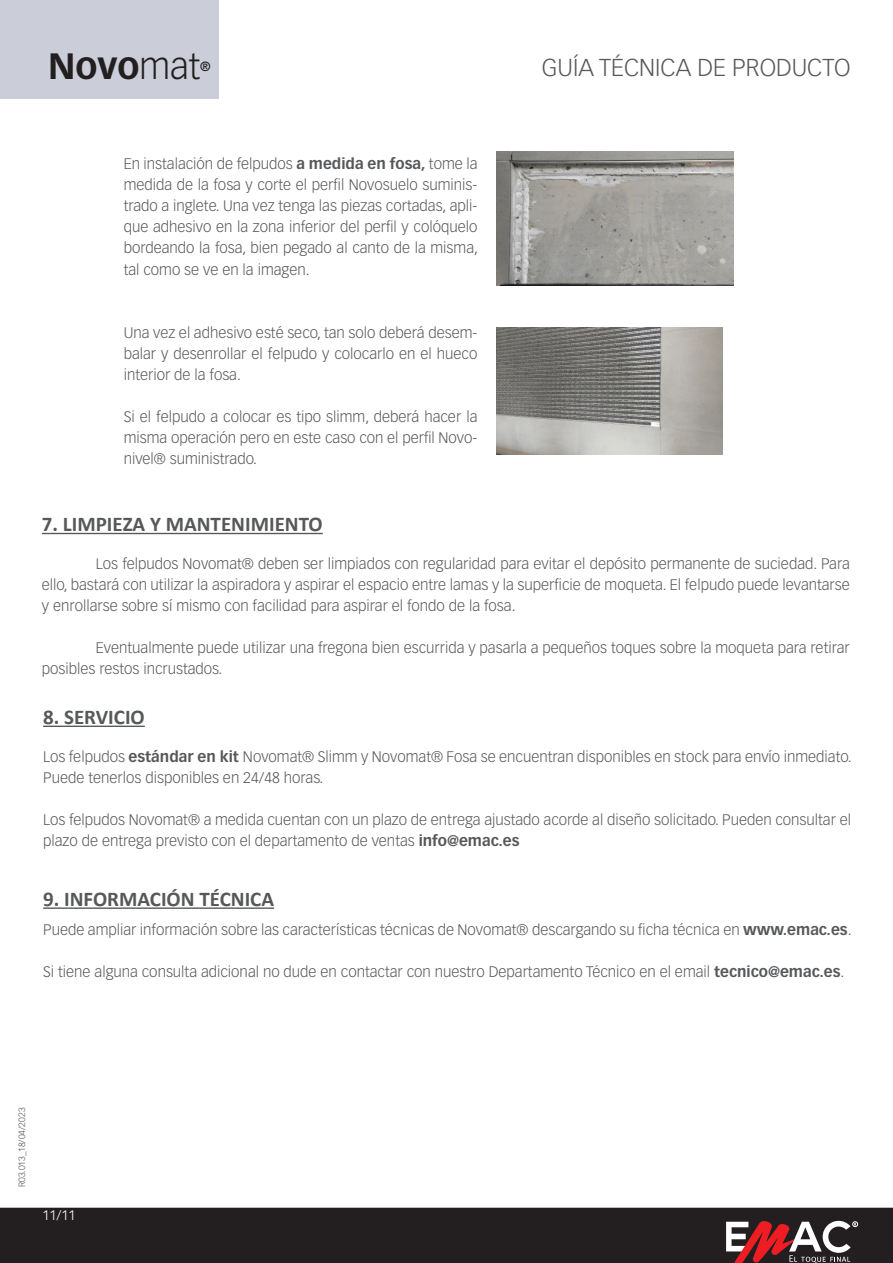
<style>
.page{position:relative;width:893px;height:1263px;background:#fff}
.page>*{position:absolute;margin:0;border:0;box-sizing:border-box;transform-origin:0 0}
.t1{font:700 36px "Vectora LT Std";color:#231f20}
.t2{font:300 24px "Vectora LT Std";color:#57585a}
.t3{font:700 21px "Calibri";color:#57585a}
.Estilo_de_párrafo_1{font:300 15px/21px "Vectora LT Std";color:#57585a;text-align:justify}
.Estilo_de_párrafo_1-2{font:300 13.5px "Vectora LT Std";color:#fff}
.t4{font:700 13.05px "Vectora LT Std";color:#231f20}
.t5{font:300 9px "Vectora LT Std";color:#57585a}
.s1{font-weight:300}
.s2{font-weight:700}
</style>
<div class="page">
<div style="left:0;top:1208px;width:893px;height:55px;background:#231f20"></div>
<svg style="left:726px;top:1221px;width:132px;height:42px"></svg>
<div style="left:0;top:0;width:219px;height:98px;background:#cbced9"></div>
<hr style="left:43px;top:726px;width:102px;height:1px;background:#57585a">
<hr style="left:43px;top:907px;width:231px;height:2px;background:#57585a">
<hr style="left:42px;top:533px;width:281px;height:1px;background:#57585a">
<img style="left:496px;top:152px;width:237px;height:133px">
<img style="left:496px;top:327px;width:226px;height:127px">
<h1 class="t1" style="left:48px;top:44px;width:154px">Novo<span class="s1">mat</span></h1>
<p class="t4" style="left:200px;top:59px;width:12px">®</p>
<h2 class="t2" style="left:542px;top:54px;width:310px">GUÍA TÉCNICA DE PRODUCTO</h2>
<p class="Estilo_de_párrafo_1" style="left:124px;top:154px;width:356px">En instalación de felpudos <span class="s2">a medida en fosa,</span> tome la medida de la fosa y corte el perfil Novosuelo suminis&shy;trado a inglete. Una vez tenga las piezas cortadas, apli&shy;que adhesivo en la zona inferior del perfil y colóquelo bordeando la fosa, bien pegado al canto de la misma, tal como se ve en la imagen.</p>
<p class="Estilo_de_párrafo_1" style="left:124px;top:322px;width:355px">Una vez el adhesivo esté seco, tan solo deberá desem&shy;balar y desenrollar el felpudo y colocarlo en el hueco interior de la fosa.</p>
<p class="Estilo_de_párrafo_1" style="left:124px;top:406px;width:355px">Si el felpudo a colocar es tipo slimm, deberá hacer la misma operación pero en este caso con el perfil Novo&shy;nivel® suministrado.</p>
<p class="t3" style="left:42px;top:509px;width:282px">7. LIMPIEZA Y MANTENIMIENTO</p>
<p class="Estilo_de_párrafo_1" style="left:42px;top:553px;width:809px;text-indent:54px">Los felpudos Novomat® deben ser limpiados con regularidad para evitar el depósito permanente de suciedad. Para ello, bastará con utilizar la aspiradora y aspirar el espacio entre lamas y la superficie de moqueta. El felpudo puede levantarse y enrollarse sobre sí mismo con facilidad para aspirar el fondo de la fosa.</p>
<p class="Estilo_de_párrafo_1" style="left:42px;top:637px;width:809px;text-indent:54px">Eventualmente puede utilizar una fregona bien escurrida y pasarla a pequeños toques sobre la moqueta para retirar posibles restos incrustados.</p>
<p class="t3" style="left:43px;top:702px;width:103px">8. SERVICIO</p>
<p class="Estilo_de_párrafo_1" style="left:43px;top:746px;width:810px">Los felpudos <span class="s2">estándar en kit</span> Novomat® Slimm y Novomat® Fosa se encuentran disponibles en stock para envío inmediato.<br>Puede tenerlos disponibles en 24/48 horas.</p>
<p class="Estilo_de_párrafo_1" style="left:43px;top:809px;width:809px">Los felpudos Novomat® a medida cuentan con un plazo de entrega ajustado acorde al diseño solicitado. Pueden consultar el plazo de entrega previsto con el departamento de ventas <span class="s2">info@emac.es</span></p>
<p class="t3" style="left:43px;top:884px;width:232px">9. INFORMACIÓN TÉCNICA</p>
<p class="Estilo_de_párrafo_1" style="left:43px;top:920px;width:810px">Puede ampliar información sobre las características técnicas de Novomat® descargando su ficha técnica en <span class="s2">www.emac.es</span>.</p>
<p class="Estilo_de_párrafo_1" style="left:43px;top:962px;width:803px">Si tiene alguna consulta adicional no dude en contactar con nuestro Departamento Técnico en el email <span class="s2">tecnico@emac.es</span>.</p>
<p class="t5" style="left:17px;top:1187px;width:81px;rotate:-90deg">R03.013_18/04/2023</p>
<p class="Estilo_de_párrafo_1-2" style="left:43px;top:1208px;width:35px">11/11</p>
</div>
